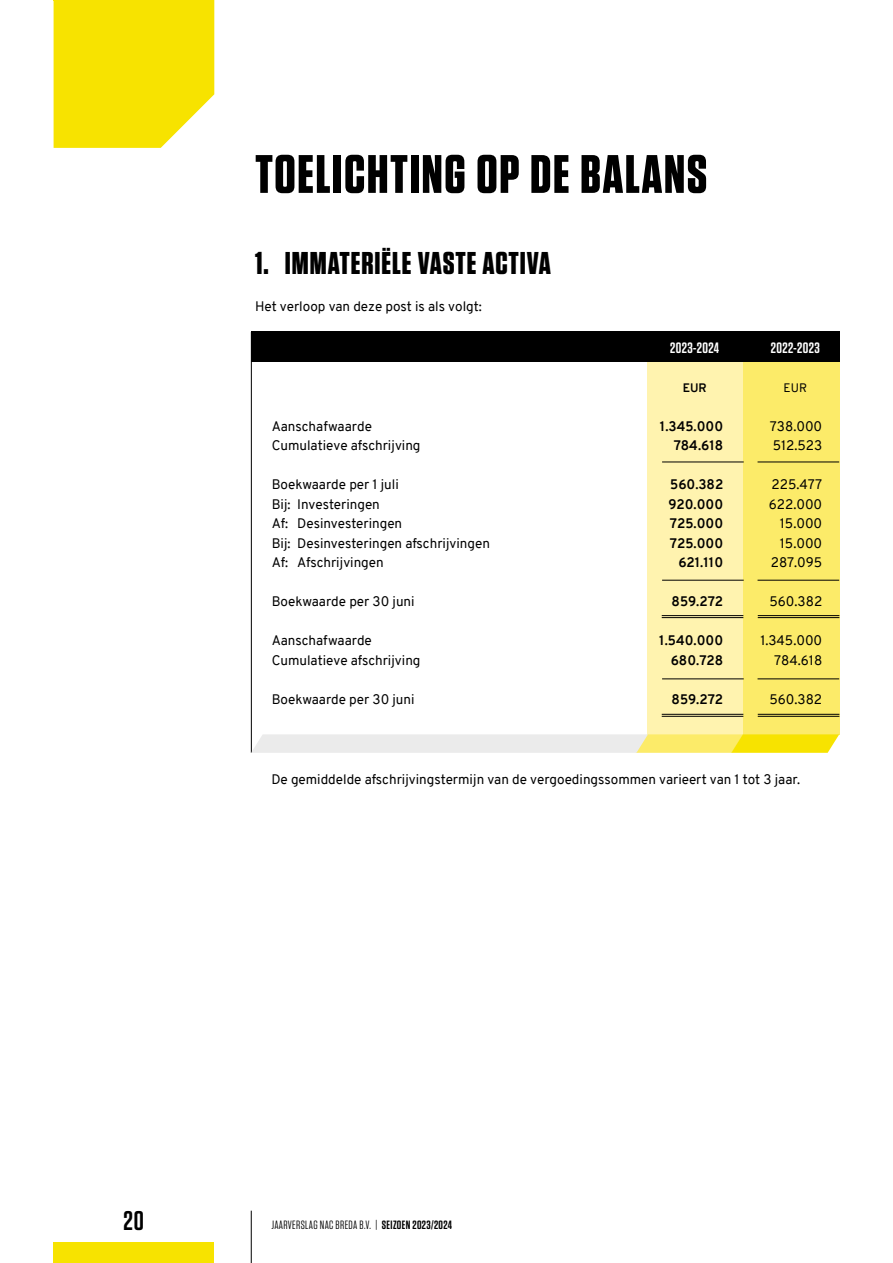
<style>
.page{position:relative;width:893px;height:1263px;background:#fff}
.page>*{position:absolute;margin:0;border:0;box-sizing:border-box;transform-origin:0 0}
.t1{font:700 54px "Tungsten";letter-spacing:.03em;color:#000}
.t2{font:700 31.5px "Tungsten";letter-spacing:.03em;color:#000}
.t3{font:600 27px "Tungsten";color:#000}
.t4{font:600 15px "Tungsten";letter-spacing:.03em;color:#fff}
.t5{font:13.5px "Overpass";color:#000}
.t6{font:700 13.5px "Overpass";color:#000}
.t7{font:12px "Tungsten";letter-spacing:.03em;color:#000}
.t8{font:700 12px "Overpass";color:#000}
.t9{font:12px "Overpass";color:#000}
.s1{font-weight:600}
</style>
<div class="page">
<div style="left:54px;top:0;width:160px;height:148px;background:#f7e300"></div>
<div style="left:54px;top:1242px;width:160px;height:21px;background:#f7e300"></div>
<hr style="left:251px;top:1211px;width:1px;height:52px;background:#000">
<div style="left:647px;top:360px;width:96px;height:374px;background:#fff3af"></div>
<div style="left:743px;top:360px;width:96px;height:374px;background:#fceb69"></div>
<div style="left:251px;top:332px;width:588px;height:30px;background:#000"></div>
<hr style="left:757px;top:462px;width:82px;height:1px;background:#000">
<hr style="left:757px;top:580px;width:82px;height:1px;background:#000">
<hr style="left:757px;top:679px;width:82px;height:1px;background:#000">
<hr style="left:662px;top:462px;width:82px;height:1px;background:#000">
<hr style="left:662px;top:580px;width:82px;height:1px;background:#000">
<hr style="left:662px;top:679px;width:82px;height:1px;background:#000">
<hr style="left:758px;top:615px;width:81px;height:1px;background:#000">
<hr style="left:758px;top:617px;width:81px;height:1px;background:#000">
<hr style="left:758px;top:714px;width:81px;height:1px;background:#000">
<hr style="left:758px;top:716px;width:81px;height:1px;background:#000">
<hr style="left:662px;top:615px;width:81px;height:1px;background:#000">
<hr style="left:662px;top:617px;width:81px;height:1px;background:#000">
<hr style="left:662px;top:714px;width:81px;height:1px;background:#000">
<hr style="left:662px;top:716px;width:81px;height:1px;background:#000">
<hr style="left:251px;top:332px;width:1px;height:421px;background:#000">
<svg style="left:251px;top:734px;width:588px;height:19px;background:#efe9b0"></svg>
<h1 class="t1" style="left:255px;top:145px;width:453px">TOELICHTING OP DE BALANS</h1>
<h2 class="t2" style="left:255px;top:246px;width:297px">1. IMMATERIËLE VASTE ACTIVA</h2>
<p class="t5" style="left:255px;top:297px;width:228px">Het verloop van deze post is als volgt:</p>
<p class="t4" style="left:670px;top:340px;width:51px">2023-2024</p>
<p class="t4" style="left:771px;top:340px;width:51px">2022-2023</p>
<p class="t8" style="left:683px;top:379px;width:26px">EUR</p>
<p class="t9" style="left:783px;top:379px;width:25px">EUR</p>
<p class="t5" style="left:272px;top:416px;width:102px">Aanschafwaarde</p>
<p class="t6" style="left:660px;top:416px;width:65px">1.345.000</p>
<p class="t5" style="left:770px;top:416px;width:54px">738.000</p>
<p class="t5" style="left:272px;top:436px;width:150px">Cumulatieve afschrijving</p>
<p class="t6" style="left:674px;top:436px;width:51px">784.618</p>
<p class="t5" style="left:773px;top:436px;width:51px">512.523</p>
<p class="t5" style="left:272px;top:475px;width:129px">Boekwaarde per 1 juli</p>
<p class="t6" style="left:670px;top:475px;width:55px">560.382</p>
<p class="t5" style="left:771px;top:475px;width:52px">225.477</p>
<p class="t5" style="left:272px;top:494px;width:110px">Bij: Investeringen</p>
<p class="t6" style="left:668px;top:494px;width:56px">920.000</p>
<p class="t5" style="left:769px;top:494px;width:55px">622.000</p>
<p class="t5" style="left:272px;top:514px;width:132px">Af: Desinvesteringen</p>
<p class="t6" style="left:670px;top:514px;width:55px">725.000</p>
<p class="t5" style="left:780px;top:514px;width:44px">15.000</p>
<p class="t5" style="left:272px;top:533px;width:220px">Bij: Desinvesteringen afschrijvingen</p>
<p class="t6" style="left:670px;top:533px;width:55px">725.000</p>
<p class="t5" style="left:780px;top:533px;width:44px">15.000</p>
<p class="t5" style="left:272px;top:553px;width:114px">Af: Afschrijvingen</p>
<p class="t6" style="left:678px;top:553px;width:46px">621.110</p>
<p class="t5" style="left:771px;top:553px;width:53px">287.095</p>
<p class="t5" style="left:272px;top:592px;width:144px">Boekwaarde per 30 juni</p>
<p class="t6" style="left:672px;top:592px;width:53px">859.272</p>
<p class="t5" style="left:769px;top:592px;width:54px">560.382</p>
<p class="t5" style="left:272px;top:631px;width:102px">Aanschafwaarde</p>
<p class="t6" style="left:659px;top:631px;width:65px">1.540.000</p>
<p class="t5" style="left:760px;top:631px;width:63px">1.345.000</p>
<p class="t5" style="left:272px;top:650px;width:150px">Cumulatieve afschrijving</p>
<p class="t6" style="left:671px;top:650px;width:54px">680.728</p>
<p class="t5" style="left:774px;top:650px;width:50px">784.618</p>
<p class="t5" style="left:272px;top:689px;width:144px">Boekwaarde per 30 juni</p>
<p class="t6" style="left:672px;top:689px;width:53px">859.272</p>
<p class="t5" style="left:769px;top:689px;width:54px">560.382</p>
<p class="t5" style="left:271px;top:770px;width:530px">De gemiddelde afschrijvingstermijn van de vergoedingssommen varieert van 1 tot 3 jaar.</p>
<h3 class="t3" style="left:124px;top:1206px;width:22px">20</h3>
<p class="t7" style="left:271px;top:1219px;width:182px">JAARVERSLAG NAC BREDA B.V. | <span class="s1">SEIZOEN 2023/2024</span></p>
</div>
